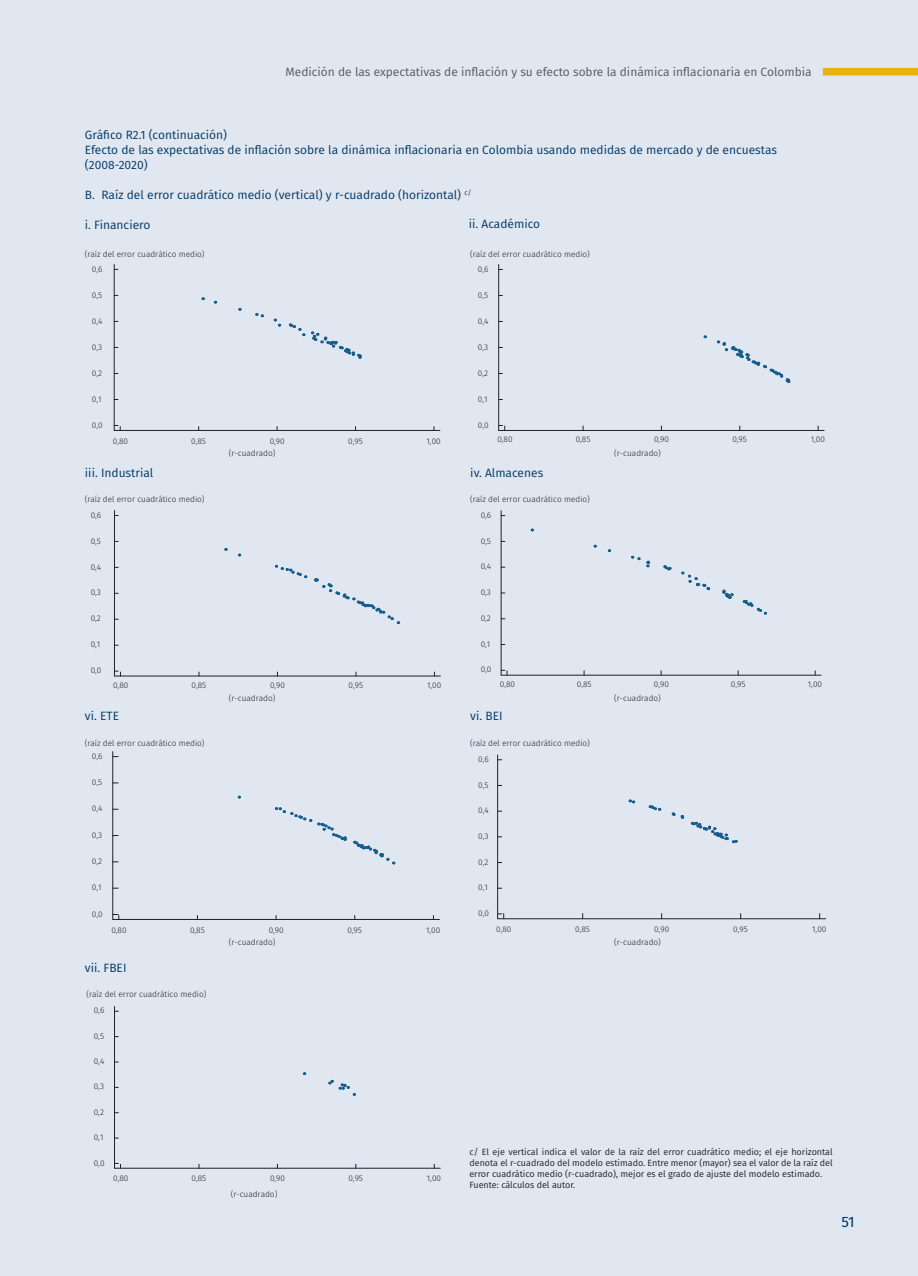
<style>
.page{position:relative;width:918px;height:1276px;background:#e1e7f1}
.page>*{position:absolute;margin:0;border:0;box-sizing:border-box;transform-origin:0 0}
.t1{font:15px "Fira Sans";color:#003764}
.Gráfico_título{font:12px "Fira Sans";color:#003764}
.t2{font:12px "Fira Sans";color:#57585a}
.Pie_de_cuadros_gráfi{font:9px/10.8px "Fira Sans";color:#231f20;text-align:justify}
.t3{font:300 8.25px "Fira Sans";color:#231f20}
</style>
<div class="page">
<div style="left:823px;top:68px;width:95px;height:7px;background:#ebb10f"></div>
<svg style="left:238px;top:308px;width:4px;height:3px"></svg>
<svg style="left:274px;top:319px;width:7px;height:7px"></svg>
<svg style="left:255px;top:313px;width:9px;height:4px"></svg>
<svg style="left:289px;top:323px;width:16px;height:13px"></svg>
<svg style="left:311px;top:331px;width:51px;height:28px"></svg>
<hr style="left:114px;top:264px;width:1px;height:166px;background:#231f20">
<hr style="left:114px;top:430px;width:326px;height:1px;background:#231f20">
<svg style="left:114px;top:425px;width:7px;height:5px"></svg>
<svg style="left:717px;top:341px;width:73px;height:42px"></svg>
<hr style="left:498px;top:264px;width:1px;height:166px;background:#231f20">
<hr style="left:499px;top:430px;width:325px;height:1px;background:#231f20">
<svg style="left:499px;top:425px;width:6px;height:5px"></svg>
<svg style="left:314px;top:578px;width:86px;height:46px"></svg>
<svg style="left:275px;top:565px;width:32px;height:13px"></svg>
<svg style="left:224px;top:548px;width:4px;height:3px"></svg>
<hr style="left:114px;top:510px;width:1px;height:166px;background:#231f20">
<hr style="left:114px;top:676px;width:326px;height:1px;background:#231f20">
<svg style="left:115px;top:671px;width:6px;height:5px"></svg>
<svg style="left:743px;top:600px;width:24px;height:14px"></svg>
<svg style="left:722px;top:590px;width:12px;height:8px"></svg>
<svg style="left:631px;top:556px;width:19px;height:11px"></svg>
<svg style="left:681px;top:572px;width:29px;height:18px"></svg>
<svg style="left:663px;top:565px;width:8px;height:5px"></svg>
<hr style="left:501px;top:511px;width:1px;height:164px;background:#231f20">
<hr style="left:501px;top:675px;width:320px;height:1px;background:#231f20">
<svg style="left:501px;top:670px;width:7px;height:5px"></svg>
<svg style="left:353px;top:841px;width:42px;height:23px"></svg>
<svg style="left:275px;top:807px;width:72px;height:34px"></svg>
<hr style="left:112px;top:751px;width:1px;height:168px;background:#231f20">
<hr style="left:113px;top:919px;width:326px;height:1px;background:#231f20">
<svg style="left:113px;top:914px;width:7px;height:5px"></svg>
<svg style="left:629px;top:799px;width:6px;height:4px"></svg>
<svg style="left:649px;top:805px;width:12px;height:5px"></svg>
<svg style="left:672px;top:812px;width:3px;height:4px"></svg>
<svg style="left:691px;top:822px;width:47px;height:21px"></svg>
<hr style="left:497px;top:755px;width:1px;height:163px;background:#231f20">
<hr style="left:498px;top:918px;width:328px;height:1px;background:#231f20">
<svg style="left:498px;top:913px;width:6px;height:5px"></svg>
<svg style="left:328px;top:1080px;width:28px;height:15px"></svg>
<hr style="left:114px;top:1006px;width:1px;height:162px;background:#231f20">
<hr style="left:115px;top:1168px;width:325px;height:1px;background:#231f20">
<svg style="left:115px;top:1163px;width:6px;height:5px"></svg>
<p class="t2" style="left:286px;top:63px;width:528px">Medición de las expectativas de inflación y su efecto sobre la dinámica inflacionaria en Colombia</p>
<p class="Gráfico_título" style="left:85px;top:126px;width:144px">Gráfico R2.1 (continuación)</p>
<p class="Gráfico_título" style="left:85px;top:141px;width:694px">Efecto de las expectativas de inflación sobre la dinámica inflacionaria en Colombia usando medidas de mercado y de encuestas</p>
<p class="Gráfico_título" style="left:85px;top:156px;width:64px">(2008-2020)</p>
<p class="Gráfico_título" style="left:85px;top:186px;width:388px">B. Raíz del error cuadrático medio (vertical) y r-cuadrado (horizontal) <sup>c/</sup></p>
<p class="Gráfico_título" style="left:85px;top:216px;width:67px">i. Financiero</p>
<p class="Gráfico_título" style="left:469px;top:215px;width:73px">ii. Académico</p>
<p class="t3" style="left:85px;top:248px;width:121px">(raíz del error cuadrático medio)</p>
<p class="t3" style="left:470px;top:248px;width:121px">(raíz del error cuadrático medio)</p>
<p class="t3" style="left:92px;top:263px;width:12px">0,6</p>
<p class="t3" style="left:478px;top:263px;width:12px">0,6</p>
<p class="t3" style="left:92px;top:289px;width:12px">0,5</p>
<p class="t3" style="left:478px;top:289px;width:12px">0,5</p>
<p class="t3" style="left:92px;top:315px;width:12px">0,4</p>
<p class="t3" style="left:478px;top:315px;width:12px">0,4</p>
<p class="t3" style="left:92px;top:341px;width:12px">0,3</p>
<p class="t3" style="left:478px;top:341px;width:12px">0,3</p>
<p class="t3" style="left:92px;top:367px;width:12px">0,2</p>
<p class="t3" style="left:478px;top:367px;width:12px">0,2</p>
<p class="t3" style="left:92px;top:393px;width:11px">0,1</p>
<p class="t3" style="left:478px;top:393px;width:11px">0,1</p>
<p class="t3" style="left:92px;top:419px;width:12px">0,0</p>
<p class="t3" style="left:478px;top:419px;width:12px">0,0</p>
<p class="t3" style="left:113px;top:435px;width:17px">0,80</p>
<p class="t3" style="left:191px;top:435px;width:16px">0,85</p>
<p class="t3" style="left:270px;top:435px;width:17px">0,90</p>
<p class="t3" style="left:348px;top:435px;width:16px">0,95</p>
<p class="t3" style="left:427px;top:435px;width:16px">1,00</p>
<p class="t3" style="left:497px;top:433px;width:17px">0,80</p>
<p class="t3" style="left:576px;top:433px;width:16px">0,85</p>
<p class="t3" style="left:654px;top:433px;width:17px">0,90</p>
<p class="t3" style="left:732px;top:433px;width:16px">0,95</p>
<p class="t3" style="left:811px;top:433px;width:16px">1,00</p>
<p class="t3" style="left:229px;top:447px;width:48px">(r-cuadrado)</p>
<p class="t3" style="left:614px;top:447px;width:48px">(r-cuadrado)</p>
<p class="Gráfico_título" style="left:85px;top:464px;width:70px">iii. Industrial</p>
<p class="Gráfico_título" style="left:470px;top:464px;width:74px">iv. Almacenes</p>
<p class="t3" style="left:85px;top:493px;width:121px">(raíz del error cuadrático medio)</p>
<p class="t3" style="left:470px;top:493px;width:121px">(raíz del error cuadrático medio)</p>
<p class="t3" style="left:91px;top:509px;width:12px">0,6</p>
<p class="t3" style="left:481px;top:509px;width:12px">0,6</p>
<p class="t3" style="left:91px;top:535px;width:12px">0,5</p>
<p class="t3" style="left:481px;top:535px;width:12px">0,5</p>
<p class="t3" style="left:91px;top:561px;width:12px">0,4</p>
<p class="t3" style="left:481px;top:560px;width:12px">0,4</p>
<p class="t3" style="left:91px;top:587px;width:12px">0,3</p>
<p class="t3" style="left:481px;top:586px;width:12px">0,3</p>
<p class="t3" style="left:91px;top:612px;width:12px">0,2</p>
<p class="t3" style="left:481px;top:612px;width:12px">0,2</p>
<p class="t3" style="left:91px;top:638px;width:11px">0,1</p>
<p class="t3" style="left:481px;top:638px;width:11px">0,1</p>
<p class="t3" style="left:91px;top:664px;width:12px">0,0</p>
<p class="t3" style="left:481px;top:664px;width:12px">0,0</p>
<p class="t3" style="left:113px;top:679px;width:17px">0,80</p>
<p class="t3" style="left:192px;top:679px;width:16px">0,85</p>
<p class="t3" style="left:270px;top:679px;width:17px">0,90</p>
<p class="t3" style="left:349px;top:679px;width:16px">0,95</p>
<p class="t3" style="left:427px;top:679px;width:16px">1,00</p>
<p class="t3" style="left:500px;top:678px;width:17px">0,80</p>
<p class="t3" style="left:577px;top:678px;width:16px">0,85</p>
<p class="t3" style="left:654px;top:678px;width:17px">0,90</p>
<p class="t3" style="left:731px;top:678px;width:16px">0,95</p>
<p class="t3" style="left:808px;top:678px;width:16px">1,00</p>
<p class="t3" style="left:229px;top:692px;width:48px">(r-cuadrado)</p>
<p class="t3" style="left:614px;top:692px;width:48px">(r-cuadrado)</p>
<p class="Gráfico_título" style="left:85px;top:706px;width:36px">vi. ETE</p>
<p class="Gráfico_título" style="left:470px;top:706px;width:34px">vi. BEI</p>
<p class="t3" style="left:85px;top:737px;width:121px">(raíz del error cuadrático medio)</p>
<p class="t3" style="left:470px;top:737px;width:121px">(raíz del error cuadrático medio)</p>
<p class="t3" style="left:92px;top:750px;width:12px">0,6</p>
<p class="t3" style="left:478px;top:753px;width:12px">0,6</p>
<p class="t3" style="left:92px;top:776px;width:12px">0,5</p>
<p class="t3" style="left:478px;top:779px;width:12px">0,5</p>
<p class="t3" style="left:92px;top:802px;width:12px">0,4</p>
<p class="t3" style="left:478px;top:804px;width:12px">0,4</p>
<p class="t3" style="left:92px;top:829px;width:12px">0,3</p>
<p class="t3" style="left:478px;top:830px;width:12px">0,3</p>
<p class="t3" style="left:92px;top:855px;width:12px">0,2</p>
<p class="t3" style="left:478px;top:856px;width:12px">0,2</p>
<p class="t3" style="left:92px;top:881px;width:11px">0,1</p>
<p class="t3" style="left:478px;top:881px;width:11px">0,1</p>
<p class="t3" style="left:92px;top:908px;width:12px">0,0</p>
<p class="t3" style="left:478px;top:907px;width:12px">0,0</p>
<p class="t3" style="left:111px;top:924px;width:17px">0,80</p>
<p class="t3" style="left:190px;top:924px;width:16px">0,85</p>
<p class="t3" style="left:269px;top:924px;width:17px">0,90</p>
<p class="t3" style="left:347px;top:924px;width:16px">0,95</p>
<p class="t3" style="left:426px;top:924px;width:16px">1,00</p>
<p class="t3" style="left:496px;top:923px;width:17px">0,80</p>
<p class="t3" style="left:575px;top:923px;width:16px">0,85</p>
<p class="t3" style="left:654px;top:923px;width:17px">0,90</p>
<p class="t3" style="left:733px;top:923px;width:16px">0,95</p>
<p class="t3" style="left:812px;top:923px;width:16px">1,00</p>
<p class="t3" style="left:229px;top:936px;width:48px">(r-cuadrado)</p>
<p class="t3" style="left:614px;top:936px;width:48px">(r-cuadrado)</p>
<p class="Gráfico_título" style="left:85px;top:959px;width:43px">vii. FBEI</p>
<p class="t3" style="left:86px;top:988px;width:121px">(raíz del error cuadrático medio)</p>
<p class="t3" style="left:94px;top:1004px;width:12px">0,6</p>
<p class="t3" style="left:94px;top:1030px;width:12px">0,5</p>
<p class="t3" style="left:94px;top:1055px;width:12px">0,4</p>
<p class="t3" style="left:94px;top:1080px;width:12px">0,3</p>
<p class="t3" style="left:94px;top:1106px;width:12px">0,2</p>
<p class="t3" style="left:94px;top:1131px;width:11px">0,1</p>
<p class="t3" style="left:94px;top:1156px;width:12px">0,0</p>
<p class="t3" style="left:113px;top:1172px;width:17px">0,80</p>
<p class="t3" style="left:192px;top:1172px;width:16px">0,85</p>
<p class="t3" style="left:270px;top:1172px;width:17px">0,90</p>
<p class="t3" style="left:348px;top:1172px;width:16px">0,95</p>
<p class="t3" style="left:427px;top:1172px;width:16px">1,00</p>
<p class="Pie_de_cuadros_gráfi" style="left:469px;top:1146px;width:365px">c/ El eje vertical indica el valor de la raíz del error cuadrático medio; el eje horizontal denota el r-cuadrado del modelo estimado. Entre menor (mayor) sea el valor de la raíz del error cuadrático medio (r-cuadrado), mejor es el grado de ajuste del modelo estimado.</p>
<p class="Pie_de_cuadros_gráfi" style="left:469px;top:1179px;width:107px">Fuente: cálculos del autor.</p>
<p class="t3" style="left:231px;top:1188px;width:48px">(r-cuadrado)</p>
<h1 class="t1" style="left:841px;top:1210px;width:15px">51</h1>
</div>
